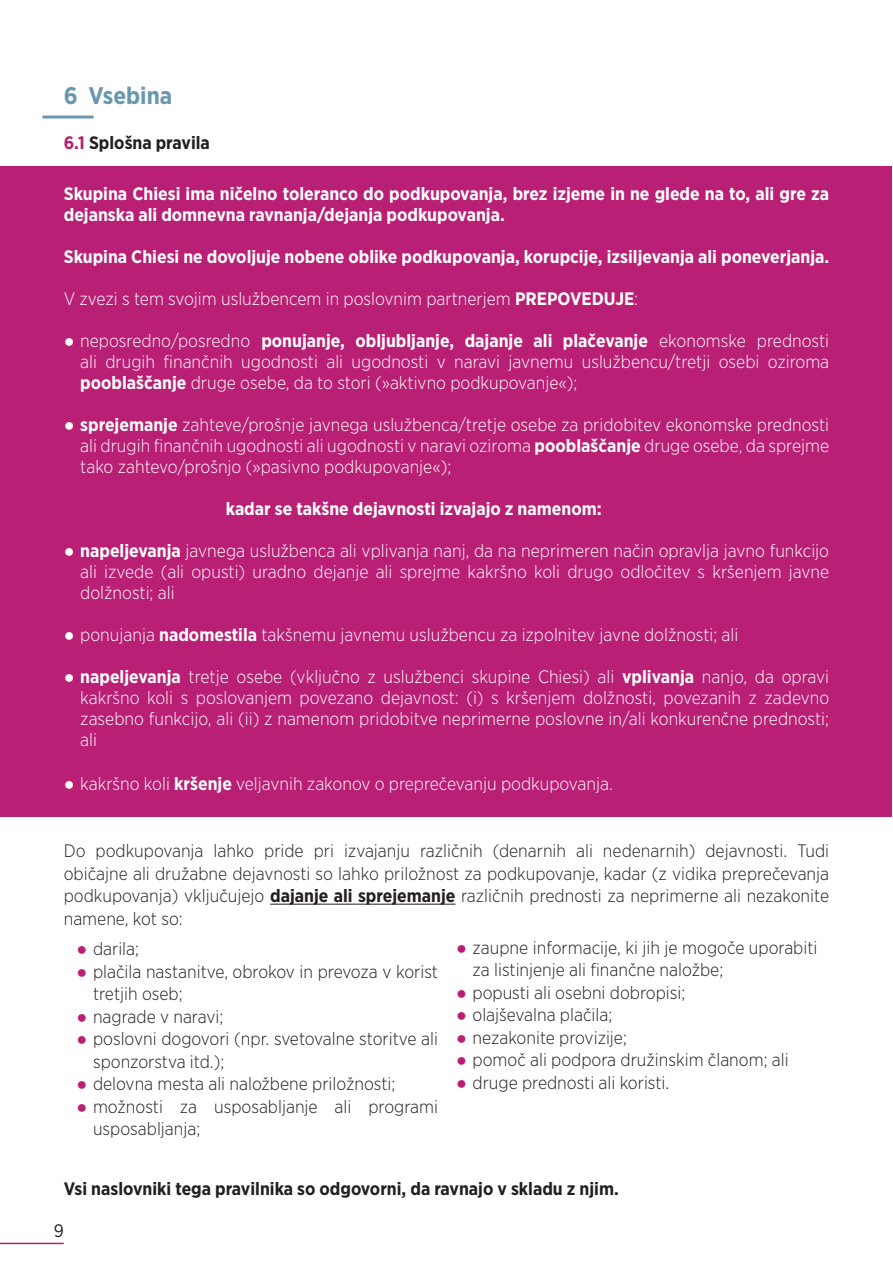
<style>
.page{position:relative;width:893px;height:1263px;background:#fff}
.page>*{position:absolute;margin:0;border:0;box-sizing:border-box;transform-origin:0 0}
.t1{font:700 24px "Gotham Narrow";color:#6898b0}
.t2{font:300 18px/21px "Gotham Narrow";color:#fff;text-align:justify}
.t3{font:300 18px/22.5px "Gotham Narrow";color:#231f20}
.t4{font:700 18px/21px "Gotham Narrow";color:#fff}
.t5{font:700 18px "Gotham Narrow";color:#231f20}
.t6{font:18px "Gotham Narrow";color:#231f20}
.s1{color:#b91f74}
.s2{font-weight:700}
.s3{font-family:"Arial Narrow";font-weight:400}
.s4{font-family:"Arial Narrow";font-weight:400;color:#b91f74}
</style>
<div class="page">
<hr style="left:0;top:1243px;width:64px;height:1px;background:#b91f74">
<div style="left:1px;top:166px;width:891px;height:651px;background:#b91f74"></div>
<hr style="left:270px;top:904px;width:185px;height:1px;background:#231f20">
<hr style="left:43px;top:116px;width:51px;height:3px;background:#6898b0">
<p class="t1" style="left:64px;top:80px;width:110px">6 Vsebina</p>
<p class="t5" style="left:64px;top:131px;width:148px"><span class="s1">6.1</span> Splošna pravila</p>
<p class="t4" style="left:64px;top:183px;width:767px">Skupina Chiesi ima ničelno toleranco do podkupovanja, brez izjeme in ne glede na to, ali gre za dejanska ali domnevna ravnanja/dejanja podkupovanja.</p>
<p class="t4" style="left:64px;top:246px;width:767px">Skupina Chiesi ne dovoljuje nobene oblike podkupovanja, korupcije, izsiljevanja ali poneverjanja.</p>
<p class="t2" style="left:64px;top:288px;width:576px">V zvezi s tem svojim uslužbencem in poslovnim partnerjem <span class="s2">PREPOVEDUJE</span>:</p>
<p class="t2" style="left:80px;top:330px;width:750px;text-indent:-16px"><span class="s3">●</span> neposredno/posredno <span class="s2">ponujanje, obljubljanje, dajanje ali plačevanje</span> ekonomske prednosti ali drugih finančnih ugodnosti ali ugodnosti v naravi javnemu uslužbencu/tretji osebi oziroma <span class="s2">pooblaščanje</span> druge osebe, da to stori (»aktivno podkupovanje«);</p>
<p class="t2" style="left:80px;top:414px;width:750px;text-indent:-16px"><span class="s3">●</span> <span class="s2">sprejemanje</span> zahteve/prošnje javnega uslužbenca/tretje osebe za pridobitev ekonomske prednosti ali drugih finančnih ugodnosti ali ugodnosti v naravi oziroma <span class="s2">pooblaščanje</span> druge osebe, da sprejme tako zahtevo/prošnjo (»pasivno podkupovanje«);</p>
<p class="t4" style="left:226px;top:498px;width:377px">kadar se takšne dejavnosti izvajajo z namenom:</p>
<p class="t2" style="left:80px;top:540px;width:750px;text-indent:-16px"><span class="s3">●</span> <span class="s2">napeljevanja</span> javnega uslužbenca ali vplivanja nanj, da na neprimeren način opravlja javno funkcijo ali izvede (ali opusti) uradno dejanje ali sprejme kakršno koli drugo odločitev s kršenjem javne dolžnosti; ali</p>
<p class="t2" style="left:64px;top:624px;width:676px"><span class="s3">●</span> ponujanja <span class="s2">nadomestila</span> takšnemu javnemu uslužbencu za izpolnitev javne dolžnosti; ali</p>
<p class="t2" style="left:80px;top:666px;width:750px;text-indent:-16px"><span class="s3">●</span> <span class="s2">napeljevanja</span> tretje osebe (vključno z uslužbenci skupine Chiesi) ali <span class="s2">vplivanja</span> nanjo, da opravi kakršno koli s poslovanjem povezano dejavnost: (i) s kršenjem dolžnosti, povezanih z zadevno zasebno funkcijo, ali (ii) z namenom pridobitve neprimerne poslovne in/ali konkurenčne prednosti; ali</p>
<p class="t2" style="left:64px;top:772px;width:550px"><span class="s3">●</span> kakršno koli <span class="s2">kršenje</span> veljavnih zakonov o preprečevanju podkupovanja.</p>
<p class="t3" style="left:64px;top:839px;width:767px;text-align:justify">Do podkupovanja lahko pride pri izvajanju različnih (denarnih ali nedenarnih) dejavnosti. Tudi običajne ali družabne dejavnosti so lahko priložnost za podkupovanje, kadar (z vidika preprečevanja podkupovanja) vključujejo <span class="s2">dajanje ali sprejemanje</span> različnih prednosti za neprimerne ali nezakonite namene, kot so:</p>
<p class="t3" style="left:77px;top:937px;width:64px"><span class="s4">●</span> darila;</p>
<p class="t3" style="left:93px;top:960px;width:346px;text-indent:-16px"><span class="s4">●</span> plačila nastanitve, obrokov in prevoza v korist tretjih oseb;</p>
<p class="t3" style="left:77px;top:1005px;width:148px"><span class="s4">●</span> nagrade v naravi;</p>
<p class="t3" style="left:93px;top:1027px;width:346px;text-indent:-16px"><span class="s4">●</span> poslovni dogovori (npr. svetovalne storitve ali sponzorstva itd.);</p>
<p class="t3" style="left:77px;top:1072px;width:320px"><span class="s4">●</span> delovna mesta ali naložbene priložnosti;</p>
<p class="t3" style="left:93px;top:1095px;width:346px;text-indent:-16px"><span class="s4">●</span> možnosti za usposabljanje ali programi usposabljanja;</p>
<p class="t3" style="left:472px;top:936px;width:346px;text-indent:-16px"><span class="s4">●</span> zaupne informacije, ki jih je mogoče uporabiti za listinjenje ali finančne naložbe;</p>
<p class="t3" style="left:456px;top:981px;width:231px"><span class="s4">●</span> popusti ali osebni dobropisi;</p>
<p class="t3" style="left:456px;top:1003px;width:158px"><span class="s4">●</span> olajševalna plačila;</p>
<p class="t3" style="left:456px;top:1026px;width:172px"><span class="s4">●</span> nezakonite provizije;</p>
<p class="t3" style="left:456px;top:1048px;width:334px"><span class="s4">●</span> pomoč ali podpora družinskim članom; ali</p>
<p class="t3" style="left:456px;top:1071px;width:215px"><span class="s4">●</span> druge prednosti ali koristi.</p>
<p class="t5" style="left:64px;top:1177px;width:557px">Vsi naslovniki tega pravilnika so odgovorni, da ravnajo v skladu z njim.</p>
<p class="t6" style="left:54px;top:1219px;width:12px">9</p>
</div>
